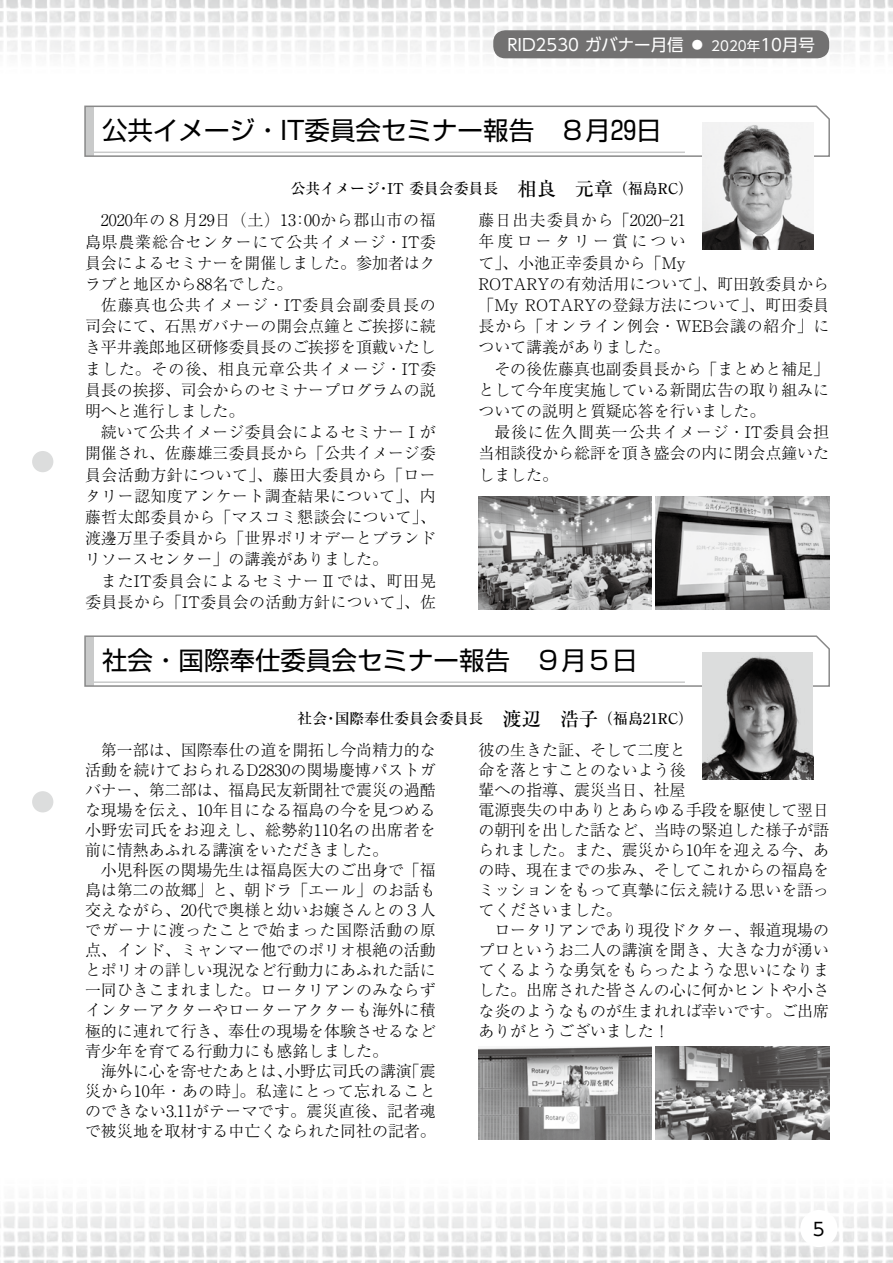
<style>
.page{position:relative;width:893px;height:1263px;background:#fff}
.page>*{position:absolute;margin:0;border:0;box-sizing:border-box;transform-origin:0 0}
.t1{font:25.5px "Shin Go Pr 5";color:#000}
.t2{font:18px "UD Shin Go Pro";color:#000}
.t3{font:16.5px "UD Shin Go Pro";color:#fff}
.t4{font:300 15.9px/20.1px "Ryumin Pr 5";color:#000;text-align:justify}
.t5{font:300 15.9px/21.1px "Ryumin Pr 5";letter-spacing:.02em;color:#000;text-align:right}
.t6{font:500 14.85px "Ryumin Pr 5";color:#000}
.s1{font-size:13.5px}
.s2{font-size:19.2px}
</style>
<div class="page">
<img style="left:0;top:0;width:893px;height:59px">
<img style="left:0;top:1202px;width:893px;height:61px">
<div style="left:800px;top:1210px;width:37px;height:37px;background:#fff;border-radius:50%"></div>
<div style="left:493px;top:30px;width:336px;height:28px;background:#727171;border-radius:12px"></div>
<svg style="left:84px;top:635px;width:746px;height:52px"></svg>
<hr style="left:94px;top:681px;width:591px;height:2px;background:#c9caca">
<svg style="left:84px;top:105px;width:746px;height:53px"></svg>
<hr style="left:94px;top:152px;width:591px;height:1px;background:#c9caca">
<img style="left:703px;top:652px;width:110px;height:127px">
<img style="left:703px;top:122px;width:110px;height:127px">
<img style="left:478px;top:1046px;width:174px;height:94px">
<img style="left:478px;top:496px;width:174px;height:114px">
<img style="left:656px;top:1046px;width:173px;height:94px">
<img style="left:656px;top:496px;width:173px;height:114px">
<div style="left:32px;top:451px;width:21px;height:21px;background:#dcdddd;border-radius:50%"></div>
<div style="left:32px;top:791px;width:21px;height:21px;background:#dcdddd;border-radius:50%"></div>
<p class="t3" style="left:507px;top:31px;width:309px">RID2530 ガバナー月信 ◦ <span class="s1">2020年</span>10月号</p>
<h1 class="t1" style="left:102px;top:110px;width:561px">公共イメージ・IT委員会セミナー報告　8 月29日</h1>
<p class="t6" style="left:291px;top:177px;width:404px">公共イメージ・IT 委員会委員長 <span class="s2">相良 元章</span> （福島RC）</p>
<p class="t4" style="left:85px;top:209px;width:352px;line-height:21.1px;text-indent:16px">2020年の８月29日（土）13：00から郡山市の福島県農業総合センターにて公共イメージ・IT委員会によるセミナーを開催しました。参加者はクラブと地区から88名でした。</p>
<p class="t4" style="left:85px;top:293px;width:352px;line-height:21.1px;text-indent:16px">佐藤真也公共イメージ・IT委員会副委員長の司会にて、石黒ガバナーの開会点鐘とご挨拶に続き平井義郎地区研修委員長のご挨拶を頂戴いたしました。その後、相良元章公共イメージ・IT委員長の挨拶、司会からのセミナープログラムの説明へと進行しました。</p>
<p class="t4" style="left:85px;top:420px;width:352px;line-height:21.1px;text-indent:16px">続いて公共イメージ委員会によるセミナーⅠが開催され、佐藤雄三委員長から「公共イメージ委員会活動方針について」、藤田大委員から「ロータリー認知度アンケート調査結果について」、内藤哲太郎委員から「マスコミ懇談会について」、渡邊万里子委員から「世界ポリオデーとブランドリソースセンター」の講義がありました。</p>
<p class="t5" style="left:85px;top:569px;width:352px">またIT委員会によるセミナーⅡでは、町田晃委員長から「IT委員会の活動方針について」、佐</p>
<p class="t4" style="left:478px;top:209px;width:352px;line-height:21.1px;text-align:left">藤日出夫委員から「2020‒21<br>年度ロータリー賞につい<br>て」、小池正幸委員から「My<br>ROTARYの有効活用について」、町田敦委員から「My ROTARYの登録方法について」、町田委員長から「オンライン例会・WEB会議の紹介」について講義がありました。</p>
<p class="t4" style="left:478px;top:357px;width:352px;line-height:21.1px;text-indent:16px">その後佐藤真也副委員長から「まとめと補足」として今年度実施している新聞広告の取り組みについての説明と質疑応答を行いました。</p>
<p class="t4" style="left:478px;top:420px;width:352px;line-height:21.1px;text-indent:16px">最後に佐久間英一公共イメージ・IT委員会担当相談役から総評を頂き盛会の内に閉会点鐘いたしました。</p>
<h1 class="t1" style="left:102px;top:640px;width:537px">社会・国際奉仕委員会セミナー報告　9月5日</h1>
<p class="t6" style="left:297px;top:707px;width:397px">社会・国際奉仕委員会委員長 <span class="s2">渡辺 浩子</span> （福島21RC）</p>
<p class="t4" style="left:85px;top:739px;width:352px;text-indent:16px">第一部は、国際奉仕の道を開拓し今尚精力的な活動を続けておられるD2830の関場慶博パストガバナー、第二部は、福島民友新聞社で震災の過酷な現場を伝え、10年目になる福島の今を見つめる小野宏司氏をお迎えし、総勢約110名の出席者を前に情熱あふれる講演をいただきました。</p>
<p class="t4" style="left:85px;top:859px;width:352px;text-indent:16px">小児科医の関場先生は福島医大のご出身で「福島は第二の故郷」と、朝ドラ「エール」のお話も交えながら、20代で奥様と幼いお嬢さんとの３人でガーナに渡ったことで始まった国際活動の原点、インド、ミャンマー他でのポリオ根絶の活動とポリオの詳しい現況など行動力にあふれた話に一同ひきこまれました。ロータリアンのみならずインターアクターやローターアクターも海外に積極的に連れて行き、奉仕の現場を体験させるなど青少年を育てる行動力にも感銘しました。</p>
<p class="t4" style="left:85px;top:1059px;width:352px;text-indent:16px">海外に心を寄せたあとは、小野広司氏の講演「震災から10年・あの時」。私達にとって忘れることのできない3.11がテーマです。震災直後、記者魂で被災地を取材する中亡くなられた同社の記者。</p>
<p class="t4" style="left:478px;top:739px;width:352px;text-align:left">彼の生きた証、そして二度と<br>命を落とすことのないよう後<br>輩への指導、震災当日、社屋<br>電源喪失の中ありとあらゆる手段を駆使して翌日の朝刊を出した話など、当時の緊迫した様子が語られました。また、震災から10年を迎える今、あの時、現在までの歩み、そしてこれからの福島をミッションをもって真摯に伝え続ける思いを語ってくださいました。</p>
<p class="t4" style="left:478px;top:919px;width:352px;text-indent:16px">ロータリアンであり現役ドクター、報道現場のプロというお二人の講演を聞き、大きな力が湧いてくるような勇気をもらったような思いになりました。出席された皆さんの心に何かヒントや小さな炎のようなものが生まれれば幸いです。ご出席ありがとうございました！</p>
<p class="t2" style="left:813px;top:1214px;width:13px">5</p>
</div>
